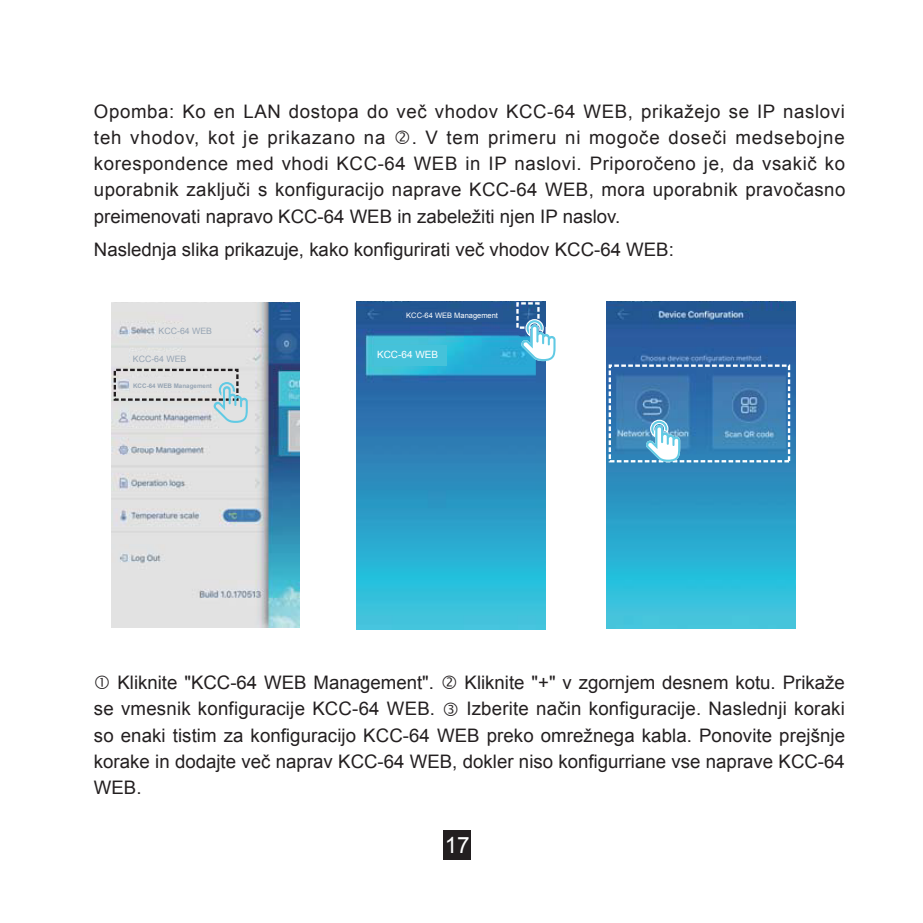
<style>
.page{position:relative;width:923px;height:923px;background:#fff}
.page>*{position:absolute;margin:0;border:0;box-sizing:border-box;transform-origin:0 0}
.t1{font:22.5px "Arial";color:#fff}
.t2{font:18.5px/26.2px "Arial";color:#231f20;text-align:justify}
.t3{font:18.5px/26.2px "Arial";letter-spacing:.035em;color:#231f20}
.t4{font:10px "Arial";color:#fff}
.t5{font:8.75px "Arial";color:#96a4b3}
.t6{font:7.5px "Arial";color:#fff}
.t7{font:700 6.25px "Arial";color:#96a4b3}
</style>
<div class="page">
<div style="left:442px;top:830px;width:28px;height:30px;background:#231f20"></div>
<img style="left:111px;top:302px;width:188px;height:325px">
<img style="left:357px;top:302px;width:188px;height:327px">
<img style="left:606px;top:301px;width:189px;height:327px">
<svg style="left:114px;top:369px;width:134px;height:54px;background:#c7ced1"></svg>
<svg style="left:516px;top:302px;width:39px;height:59px"></svg>
<svg style="left:608px;top:364px;width:182px;height:98px;background:#4a86b8"></svg>
<div style="left:156px;top:324px;width:35px;height:13px;background:#e2e2e2"></div>
<div style="left:130px;top:352px;width:58px;height:13px;background:#e2e2e2"></div>
<div style="left:130px;top:378px;width:86px;height:13px;background:#e2e2e2"></div>
<div style="left:374px;top:345px;width:73px;height:21px;background:#45c2da"></div>
<div style="left:403px;top:309px;width:99px;height:12px;background:#265692"></div>
<p class="t3" style="left:94px;top:98px;width:752px">Opomba: Ko en LAN dostopa do več vhodov KCC-64 WEB, prikažejo se IP naslovi teh vhodov, kot je prikazano na</p>
<p class="t2" style="left:94px;top:124px;width:753px;text-indent:318px">. V tem primeru ni mogoče doseči medsebojne korespondence med vhodi KCC-64 WEB in IP naslovi. Priporočeno je, da vsakič ko uporabnik zaključi s konfiguracijo naprave KCC-64 WEB, mora uporabnik pravočasno preimenovati napravo KCC-64 WEB in zabeležiti njen IP naslov.</p>
<p class="t2" style="left:94px;top:237px;width:581px">Naslednja slika prikazuje, kako konfigurirati več vhodov KCC-64 WEB:</p>
<p class="t5" style="left:159px;top:325px;width:55px">KCC-64 WEB</p>
<p class="t5" style="left:133px;top:353px;width:55px">KCC-64 WEB</p>
<p class="t7" style="left:133px;top:382px;width:80px">KCC-64 WEB Management</p>
<p class="t6" style="left:406px;top:310px;width:93px">KCC-64 WEB Management</p>
<p class="t4" style="left:377px;top:348px;width:63px">KCC-64 WEB</p>
<p class="t2" style="left:117px;top:669px;width:318px">Kliknite "KCC-64 WEB Management".</p>
<p class="t2" style="left:464px;top:669px;width:382px">Kliknite "+" v zgornjem desnem kotu. Prikaže</p>
<p class="t2" style="left:94px;top:696px;width:343px">se vmesnik konfiguracije KCC-64 WEB.</p>
<p class="t2" style="left:94px;top:696px;width:752px;text-indent:372px">Izberite način konfiguracije. Naslednji koraki so enaki tistim za konfiguracijo KCC-64 WEB preko omrežnega kabla. Ponovite prejšnje korake in dodajte več naprav KCC-64 WEB, dokler niso konfigurriane vse naprave KCC-64<br>WEB.</p>
<p class="t1" style="left:445px;top:830px;width:27px">17</p>
</div>
